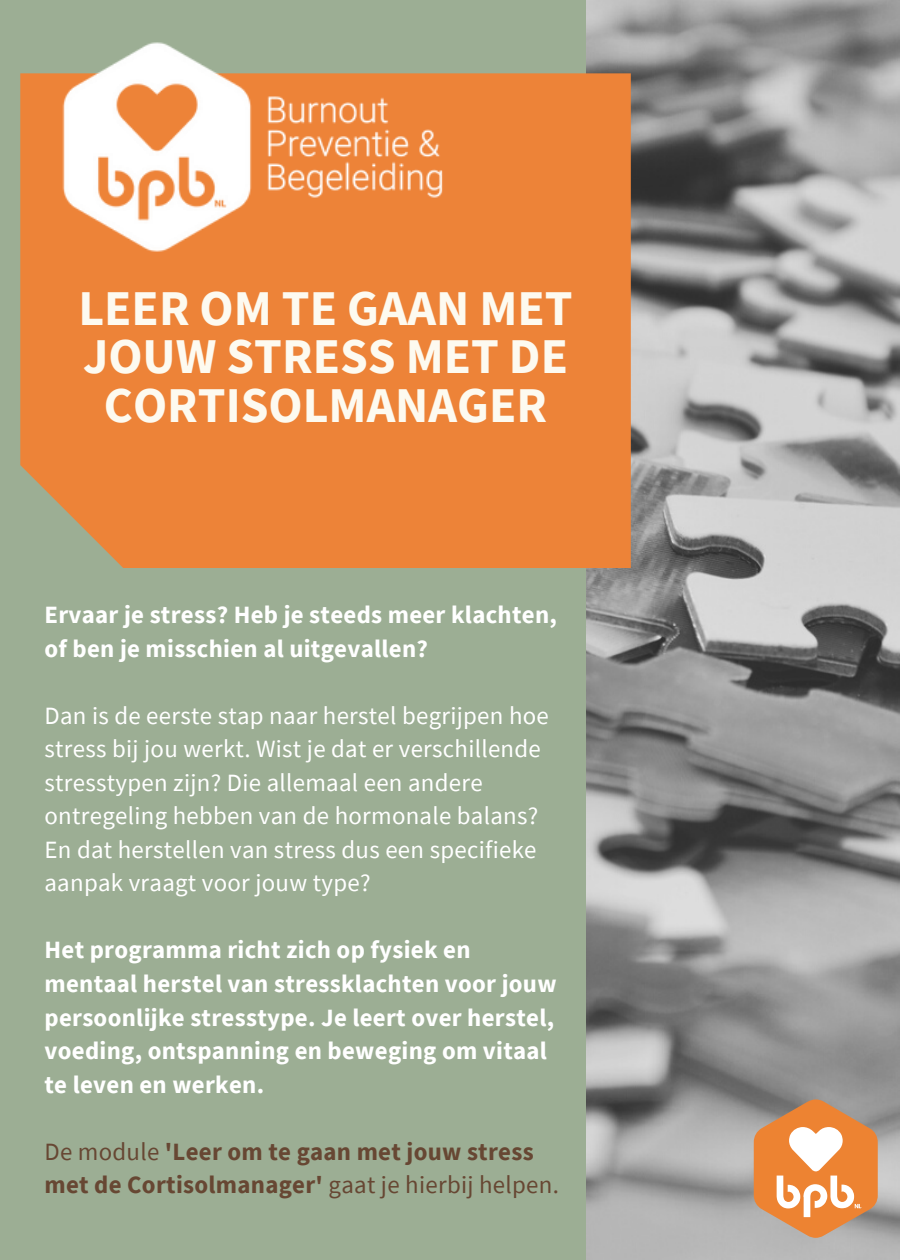
<style>
.page{position:relative;width:900px;height:1260px;background:#9cae94}
.page>*{position:absolute;margin:0;border:0;box-sizing:border-box;transform-origin:0 0}
.t1{font:700 50px/48.8px "Source Sans Pro";color:#fdfaf0;text-align:center}
.t2{font:700 24.75px/33.5px "Source Sans Pro";letter-spacing:.01em;color:#fff}
.t3{font:24.75px/33.5px "Source Sans Pro";letter-spacing:.01em;color:#fff}
.t4{font:700 24.75px/33.5px "Source Sans Pro";letter-spacing:.01em;color:#674733}
.s1{font-weight:400}
</style>
<div class="page">
<img style="left:587px;top:0;width:313px;height:1259px">
<div style="left:20px;top:73px;width:611px;height:495px;background:#ed8338"></div>
<svg style="left:754px;top:1099px;width:124px;height:139px;background:#dd9d6c"></svg>
<img style="left:30px;top:42px;width:554px;height:247px">
<p class="t1" style="left:78px;top:283px;width:496px">LEER OM TE GAAN MET<br>JOUW STRESS MET DE<br>CORTISOLMANAGER</p>
<p class="t2" style="left:45px;top:598px;width:514px">Ervaar je stress? Heb je steeds meer klachten, of ben je misschien al uitgevallen?</p>
<p class="t3" style="left:45px;top:698px;width:506px">Dan is de eerste stap naar herstel begrijpen hoe stress bij jou werkt. Wist je dat er verschillende stresstypen zijn? Die allemaal een andere ontregeling hebben van de hormonale balans?<br>En dat herstellen van stress dus een specifieke aanpak vraagt voor jouw type?</p>
<p class="t2" style="left:45px;top:933px;width:514px">Het programma richt zich op fysiek en mentaal herstel van stressklachten voor jouw persoonlijke stresstype. Je leert over herstel, voeding, ontspanning en beweging om vitaal te leven en werken.</p>
<p class="t4" style="left:45px;top:1134px;width:516px"><span class="s1">De module</span> 'Leer om te gaan met jouw stress met de Cortisolmanager' <span class="s1">gaat je hierbij helpen.</span></p>
</div>
